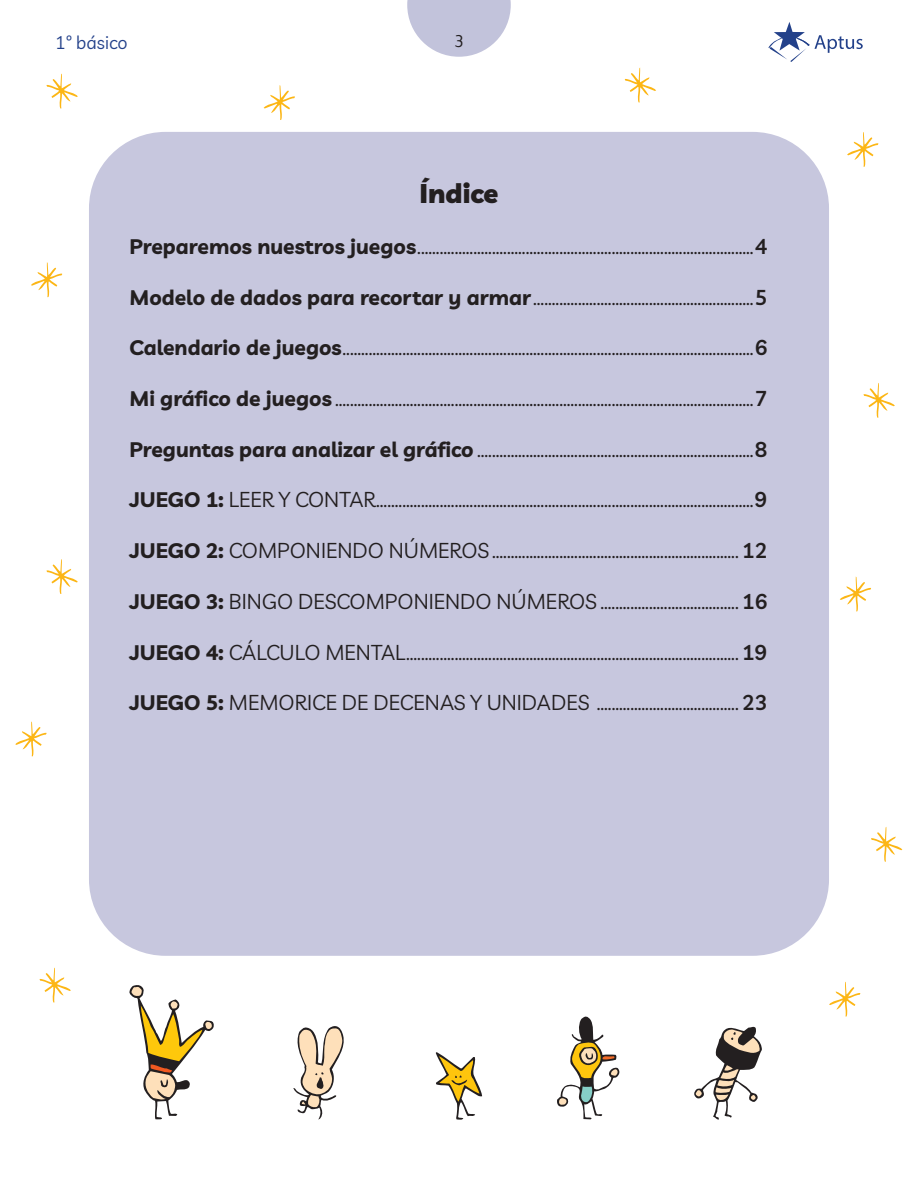
<style>
.page{position:relative;width:918px;height:1188px;background:#fff}
.page>*{position:absolute;margin:0;border:0;box-sizing:border-box;transform-origin:0 0}
.t1{font:900 27px "Livvic";color:#231f20}
.t2{font:21px "Livvic";color:#231f20}
.t3{font:18px "Livvic";color:#23418a}
.t4{font:18px "Ruluko";color:#231f20}
.s1{font-weight:700}
.s2{font-weight:600}
</style>
<div class="page">
<svg style="left:407px;top:0;width:104px;height:57px"></svg>
<svg style="left:768px;top:22px;width:95px;height:40px"></svg>
<div style="left:89px;top:132px;width:740px;height:824px;background:#c7c7de;border-radius:77px"></div>
<svg style="left:129px;top:985px;width:85px;height:135px"></svg>
<svg style="left:293px;top:1026px;width:51px;height:93px"></svg>
<svg style="left:436px;top:1052px;width:46px;height:68px"></svg>
<svg style="left:557px;top:1016px;width:63px;height:103px"></svg>
<svg style="left:694px;top:1026px;width:68px;height:94px"></svg>
<svg style="left:624px;top:68px;width:32px;height:35px"></svg>
<svg style="left:847px;top:132px;width:32px;height:35px"></svg>
<svg style="left:863px;top:383px;width:32px;height:35px"></svg>
<svg style="left:840px;top:577px;width:31px;height:35px"></svg>
<svg style="left:871px;top:827px;width:31px;height:35px"></svg>
<svg style="left:829px;top:982px;width:32px;height:35px"></svg>
<svg style="left:264px;top:85px;width:31px;height:35px"></svg>
<svg style="left:31px;top:262px;width:32px;height:35px"></svg>
<svg style="left:46px;top:559px;width:32px;height:35px"></svg>
<svg style="left:15px;top:721px;width:32px;height:36px"></svg>
<svg style="left:39px;top:968px;width:32px;height:35px"></svg>
<svg style="left:46px;top:74px;width:32px;height:35px"></svg>
<p class="t3" style="left:55px;top:29px;width:74px">1º básico</p>
<p class="t4" style="left:454px;top:31px;width:11px">3</p>
<p class="t1" style="left:420px;top:172px;width:80px">Índice</p>
<p class="t2" style="left:129px;top:231px;width:639px"><span class="s1">Preparemos nuestros juegos</span>..........................................................................................<span class="s2">4</span></p>
<p class="t2" style="left:129px;top:281px;width:639px"><span class="s1">Modelo de dados para recortar y armar</span>...........................................................<span class="s2">5</span></p>
<p class="t2" style="left:129px;top:332px;width:639px"><span class="s1">Calendario de juegos</span>..............................................................................................................<span class="s2">6</span></p>
<p class="t2" style="left:129px;top:383px;width:639px"><span class="s1">Mi gráfico de juegos</span> ................................................................................................................<span class="s2">7</span></p>
<p class="t2" style="left:129px;top:434px;width:639px"><span class="s1">Preguntas para analizar el gráfico</span> ..........................................................................<span class="s2">8</span></p>
<p class="t2" style="left:129px;top:484px;width:639px"><span class="s1">JUEGO 1:</span> LEER Y CONTAR.....................................................................................................<span class="s2">9</span></p>
<p class="t2" style="left:129px;top:535px;width:639px"><span class="s1">JUEGO 2:</span> COMPONIENDO NÚMEROS.................................................................. <span class="s2">12</span></p>
<p class="t2" style="left:129px;top:586px;width:639px"><span class="s1">JUEGO 3:</span> BINGO DESCOMPONIENDO NÚMEROS ..................................... <span class="s2">16</span></p>
<p class="t2" style="left:129px;top:636px;width:639px"><span class="s1">JUEGO 4:</span> CÁLCULO MENTAL......................................................................................... <span class="s2">19</span></p>
<p class="t2" style="left:129px;top:687px;width:639px"><span class="s1">JUEGO 5:</span> MEMORICE DE DECENAS Y UNIDADES ...................................... <span class="s2">23</span></p>
</div>
